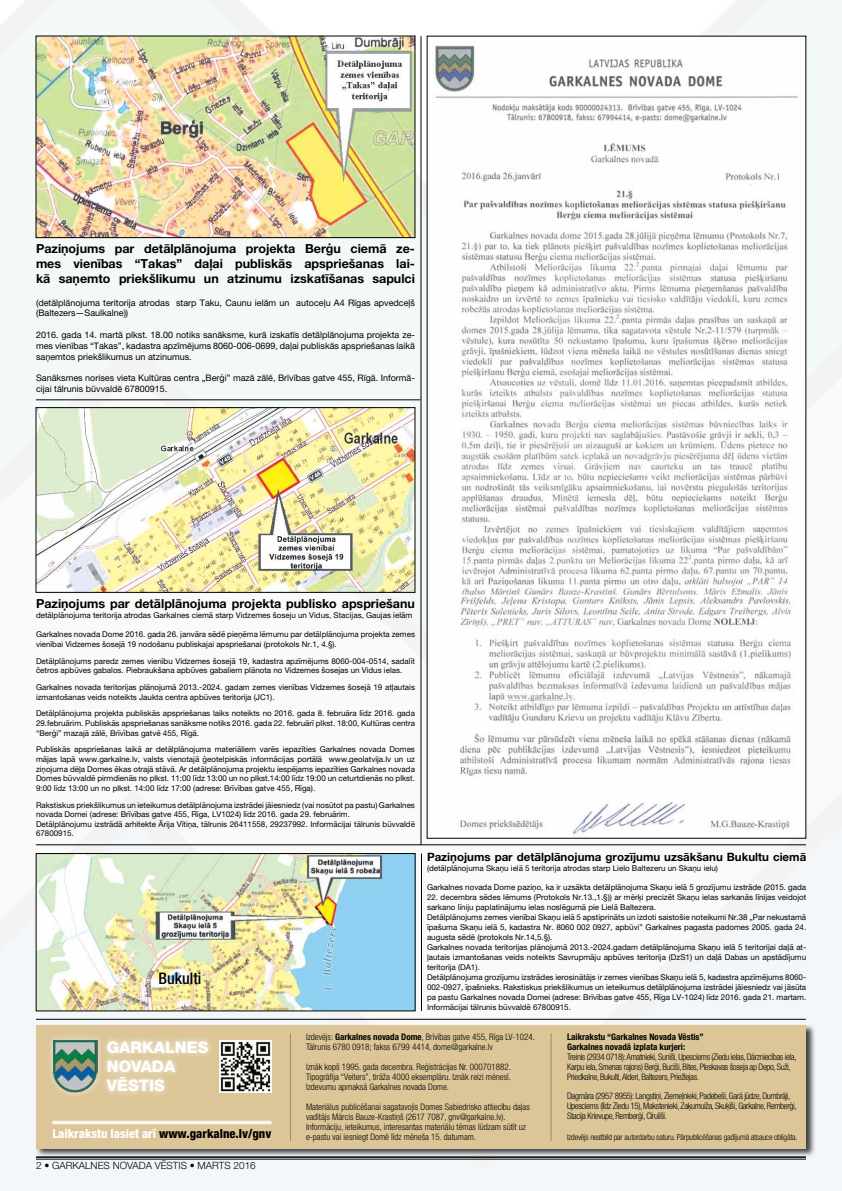
<style>
.page{position:relative;width:842px;height:1191px;background:#fff}
.page>*{position:absolute;margin:0;border:0;box-sizing:border-box;transform-origin:0 0}
.t1{font:800 16px/19.2px "Helvetica Neue LT Pro";color:#fff}
.t2{font:500 condensed 16px "Helvetica Neue LT Pro";color:#000}
.t3{font:700 12.5px/15px "Helvetica Neue LT Pro";color:#000;text-align:justify}
.t4{font:800 condensed 12.5px "Helvetica Neue LT Pro";color:#fff}
.t5{font:700 11.5px "Helvetica Neue LT Pro";color:#000}
.t6{font:300 10px "Helvetica Neue LT Pro";color:#000}
.t7{font:300 condensed 9px/10px "Helvetica Neue LT Pro";color:#000}
.t8{font:9px/10.8px "Helvetica Neue LT Pro";color:#000}
.t9{font:300 condensed 9px/10px "Helvetica Neue LT Pro";letter-spacing:-.04em;color:#000}
.t10{font:700 condensed 9px/10px "Helvetica Neue LT Pro";color:#000}
.t11{font:300 condensed 8.3px "Helvetica Neue LT Pro";letter-spacing:-.025em;color:#000}
.t12{font:8px/9.6px "Helvetica Neue LT Pro";color:#000}
.s1{font-weight:700}
.s2{color:#000}
</style>
<div class="page">
<img style="left:0;top:0;width:842px;height:1190px">
<div style="left:35px;top:1023px;width:780px;height:134px;background:#000;opacity:.75"></div>
<div style="left:36px;top:1025px;width:770px;height:123px;background:#dcc697"></div>
<hr style="left:36px;top:1156px;width:770px;height:1px;background:#000">
<hr style="left:36px;top:1158px;width:770px;height:1px;background:#000">
<img style="left:219px;top:1040px;width:52px;height:52px">
<div style="left:101px;top:1034px;width:113px;height:63px;background:#fff;opacity:.75"></div>
<div style="left:47px;top:1034px;width:57px;height:64px;background:#fff;opacity:.75"></div>
<img style="left:53px;top:1040px;width:45px;height:53px">
<hr style="left:36px;top:1018px;width:770px;height:1px;background:#000">
<hr style="left:53px;top:1121px;width:218px;height:1px;background:#fff">
<hr style="left:53px;top:1122px;width:218px;height:1px;background:#fff">
<hr style="left:53px;top:1123px;width:218px;height:1px;background:#fff">
<hr style="left:290px;top:1033px;width:1px;height:108px;background:#000">
<hr style="left:551px;top:1033px;width:1px;height:108px;background:#000">
<img style="left:429px;top:38px;width:375px;height:557px">
<img style="left:429px;top:595px;width:375px;height:241px">
<hr style="left:420px;top:36px;width:1px;height:808px;background:#000">
<hr style="left:36px;top:844px;width:770px;height:1px;background:#000">
<img style="left:38px;top:409px;width:375px;height:181px">
<div style="left:36px;top:407px;width:379px;height:185px;border:1px solid #000"></div>
<img style="left:38px;top:38px;width:375px;height:198px">
<div style="left:36px;top:36px;width:379px;height:202px;border:1px solid #000"></div>
<hr style="left:36px;top:399px;width:384px;height:1px;background:#000">
<hr style="left:421px;top:853px;width:1px;height:158px;background:#000">
<img style="left:38px;top:855px;width:375px;height:154px">
<div style="left:36px;top:853px;width:379px;height:158px;border:1px solid #000"></div>
<h2 class="t3" style="left:36px;top:240px;width:380px">Paziņojums par detālplānojuma projekta Berģu ciemā ze&shy;mes vienības “Takas” daļai publiskās apspriešanas lai&shy;kā saņemto priekšlikumu un atzinumu izskatīšanas sapulci</h2>
<p class="t8" style="left:36px;top:297px;width:380px">(detālplānojuma teritorija atrodas starp Taku, Caunu ielām un autoceļu A4 Rīgas apvedceļš (Baltezers—Saulkalne))</p>
<p class="t8" style="left:36px;top:329px;width:380px;text-align:justify">2016. gada 14. martā plkst. 18.00 notiks sanāksme, kurā izskatīs detālplānojuma projekta ze&shy;mes vienības “Takas”, kadastra apzīmējums 8060-006-0699, daļai publiskās apspriešanas laikā saņemtos priekšlikumus un atzinumus.</p>
<p class="t8" style="left:36px;top:372px;width:380px">Sanāksmes norises vieta Kultūras centra „Berģi” mazā zālē, Brīvības gatve 455, Rīgā. Informā&shy;cijai tālrunis būvvaldē 67800915.</p>
<h2 class="t3" style="left:36px;top:596px;width:380px">Paziņojums par detālplānojuma projekta publisko apspriešanu</h2>
<p class="t12" style="left:36px;top:610px;width:378px">detālplānojuma teritorija atrodas Garkalnes ciemā starp Vidzemes šoseju un Vidus, Stacijas, Gaujas ielām</p>
<p class="t12" style="left:36px;top:629px;width:380px">Garkalnes novada Dome 2016. gada 26. janvāra sēdē pieņēma lēmumu par detālplānojuma projekta zemes vienībai Vidzemes šosejā 19 nodošanu publiskajai apspriešanai (protokols Nr.1, 4.§).</p>
<p class="t12" style="left:36px;top:656px;width:380px">Detālplānojums paredz zemes vienību Vidzemes šosejā 19, kadastra apzīmējums 8060-004-0514, sadalīt četros apbūves gabalos. Piebraukšana apbūves gabaliem plānota no Vidzemes šosejas un Vidus ielas.</p>
<p class="t12" style="left:36px;top:682px;width:380px">Garkalnes novada teritorijas plānojumā 2013.-2024. gadam zemes vienības Vidzemes šosejā 19 atļautais izmantošanas veids noteikts Jaukta centra apbūves teritorija (JC1).</p>
<p class="t12" style="left:36px;top:708px;width:380px;text-align:justify">Detālplānojuma projekta publiskās apspriešanas laiks noteikts no 2016. gada 8. februāra līdz 2016. gada 29.februārim. Publiskās apspriešanas sanāksme notiks 2016. gada 22. februārī plkst. 18:00, Kultūras centra “Berģi” mazajā zālē, Brīvības gatvē 455, Rīgā.</p>
<p class="t12" style="left:36px;top:744px;width:380px;text-align:justify">Publiskās apspriešanas laikā ar detālplānojuma materiāliem varēs iepazīties Garkalnes novada Domes mājas lapā www.garkalne.lv, valsts vienotajā ģeotelpiskās informācijas portālā www.geolatvija.lv un uz ziņojuma dēļa Domes ēkas otrajā stāvā. Ar detālplānojuma projektu iespējams iepazīties Garkalnes novada Domes būvvaldē pirmdienās no plkst. 11:00 līdz 13:00 un no plkst.14:00 līdz 19:00 un ceturtdienās no plkst.<br>9:00 līdz 13:00 un no plkst. 14:00 līdz 17:00 (adrese: Brīvības gatve 455, Rīga).</p>
<p class="t12" style="left:36px;top:800px;width:380px">Rakstiskus priekšlikumus un ieteikumus detālplānojuma izstrādei jāiesniedz (vai nosūtot pa pastu) Garkalnes novada Domei (adrese: Brīvības gatve 455, Rīga, LV1024) līdz 2016. gada 29. februārim.<br>Detālplānojumu izstrādā arhitekte Ārija Vītiņa, tālrunis 26411558, 29237992. Informācijai tālrunis būvvaldē 67800915.</p>
<h1 class="t2" style="left:158px;top:969px;width:44px">Bukulti</h1>
<h3 class="t5" style="left:427px;top:850px;width:381px">Paziņojums par detālplānojuma grozījumu uzsākšanu Bukultu ciemā</h3>
<p class="t12" style="left:427px;top:863px;width:293px">(detālplānojuma Skaņu ielā 5 teritorija atrodas starp Lielo Baltezeru un Skaņu ielu)</p>
<p class="t12" style="left:427px;top:882px;width:381px">Garkalnes novada Dome paziņo, ka ir uzsākta detālplānojuma Skaņu ielā 5 grozījumu izstrāde (2015. gada</p>
<p class="t12" style="left:427px;top:892px;width:381px;line-height:10px">22. decembra sēdes lēmums (Protokols Nr.13.,1.§)) ar mērķi precizēt Skaņu ielas sarkanās līnijas veidojot sarkano līniju paplatinājumu ielas noslēgumā pie Lielā Baltezera.<br>Detālplānojums zemes vienībai Skaņu ielā 5 apstiprināts un izdoti saistošie noteikumi Nr.38 „Par nekustamā īpašuma Skaņu ielā 5, kadastra Nr. 8060 002 0927, apbūvi” Garkalnes pagasta padomes 2005. gada 24. augusta sēdē (protokols Nr.14,5.§).<br>Garkalnes novada teritorijas plānojumā 2013.-2024.gadam detālplānojuma Skaņu ielā 5 teritorijai daļā at&shy;ļautais izmantošanas veids noteikts Savrupmāju apbūves teritorija (DzS1) un daļā Dabas un apstādījumu teritorija (DA1).<br>Detālplānojuma grozījumu izstrādes ierosinātājs ir zemes vienības Skaņu ielā 5, kadastra apzīmējums 8060- 002-0927, īpašnieks. Rakstiskus priekšlikumus un ieteikumus detālplānojuma izstrādei jāiesniedz vai jāsūta pa pastu Garkalnes novada Domei (adrese: Brīvības gatve 455, Rīga LV-1024) līdz 2016. gada 21. martam.<br>Informācijai tālrunis būvvaldē 67800915.</p>
<h1 class="t1" style="left:107px;top:1037px;width:103px">GARKALNES<br>NOVADA<br>VĒSTIS</h1>
<p class="t10" style="left:567px;top:1031px;width:138px">Laikrakstu “Garkalnes Novada Vēstis”<br>Garkalnes novadā izplata kurjeri:</p>
<p class="t7" style="left:306px;top:1031px;width:230px">Izdevējs: <span class="s1">Garkalnes novada Dome</span>, Brīvības gatve 455, Rīga LV-1024.<br>Tālrunis 6780 0918; fakss 6799 4414, dome@garkalne.lv</p>
<p class="t7" style="left:306px;top:1061px;width:207px;text-align:justify">Iznāk kopš 1995. gada decembra. Reģistrācijas Nr. 000701882.<br>Tipogrāfija “Veiters”, tirāža 4000 eksemplāru. Iznāk reizi mēnesī.<br>Izdevumu apmaksā Garkalnes novada Dome.</p>
<p class="t7" style="left:306px;top:1101px;width:225px">Materiālus publicēšanai sagatavojis Domes Sabiedrisko attiecību daļas vadītājs Mārcis Bauze-Krastiņš (2617 7087, gnv@garkalne.lv).<br>Informāciju, ieteikumus, interesantas materiālu tēmas lūdzam sūtīt uz e-pastu vai iesniegt Domē līdz mēneša 15. datumam.</p>
<p class="t9" style="left:567px;top:1051px;width:231px">Treinis (2934 0718): Amatnieki, Sunīši, Upesciems (Ziedu ielas, Dārzniecības iela,<br>Karpu iela, Smenas rajons) Berģi, Bucīši, Bites, Pleskavas šoseja ap Depo, Suži,<br>Priedkalne, Bukulti, Alderi, Baltezers, Priežlejas.</p>
<p class="t9" style="left:567px;top:1090px;width:231px">Dagmāra (2957 8955): Langstiņi, Ziemeļnieki, Padebeši, Garā jūdze, Dumbrāji,<br>Upesciems (līdz Ziedu 15), Makstenieki, Zaķumuiža, Skuķīši, Garkalne, Remberģi,<br>Stacija Krievupe, Remberģi, Cīrulīši.</p>
<h2 class="t4" style="left:53px;top:1125px;width:220px">Laikrakstu lasiet arī <span class="s2">www.garkalne.lv/gnv</span></h2>
<p class="t11" style="left:567px;top:1131px;width:232px">Izdevējs neatbild par autordarbu saturu. Pārpublicēšanas gadījumā atsauce obligāta.</p>
<p class="t6" style="left:36px;top:1159px;width:221px">2 • GARKALNES NOVADA VĒSTIS • MARTS 2016</p>
</div>
